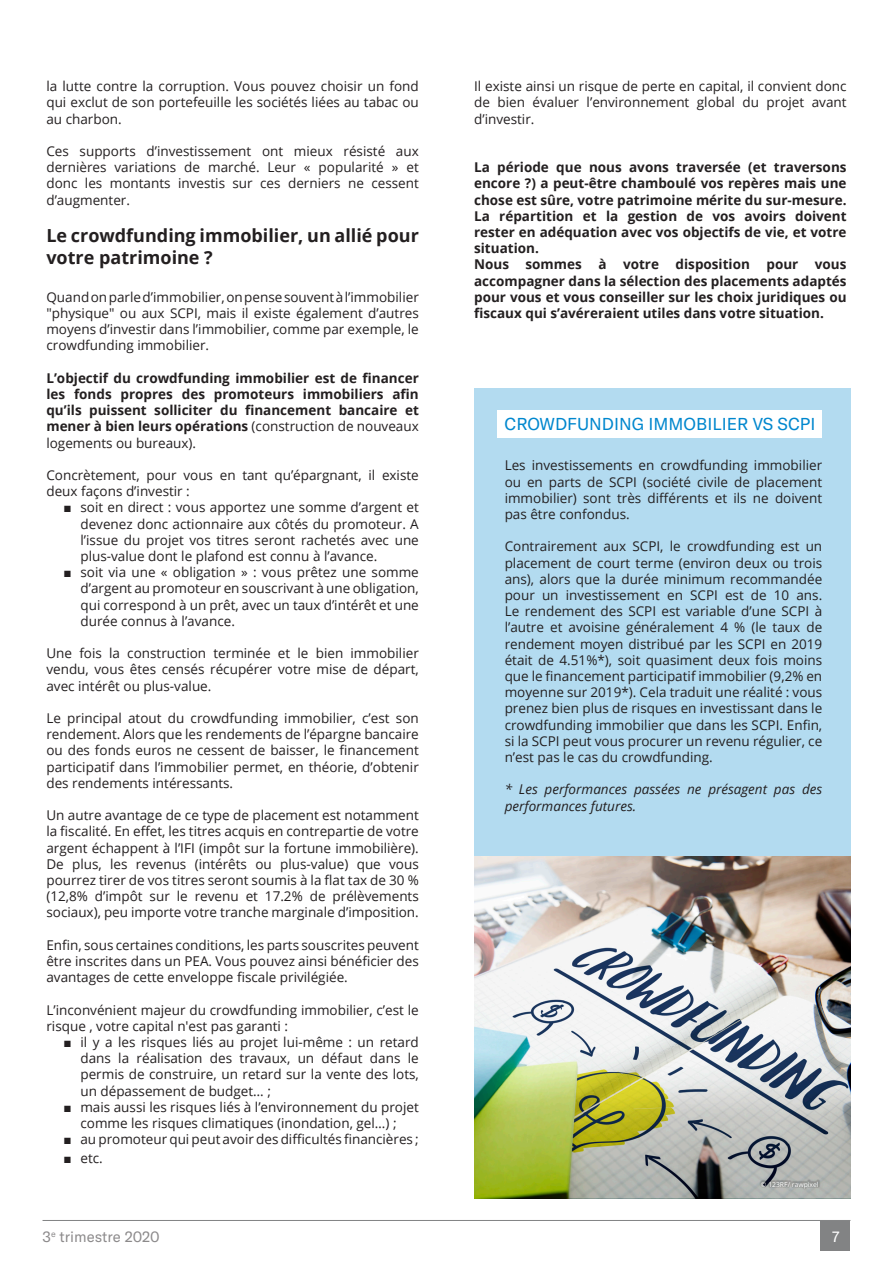
<style>
.page{position:relative;width:893px;height:1263px;background:#fff}
.page>*{position:absolute;margin:0;border:0;box-sizing:border-box;transform-origin:0 0}
.PUCE_CARRE{font:700 18px/21.6px "Open Sans";color:#231f20}
.t1{font:16.95px "GT America";color:#0087ce}
.t2{font:15px "GT America";color:#8c8a8b}
.t3{font:15px "GT America";color:#fff}
.PUCE_CARRE-2{font:13.5px/16.2px "Open Sans";color:#231f20;text-align:justify}
.PUCE_CARRE-3{font:700 13.5px/16.2px "Open Sans";color:#231f20;text-align:justify}
.PUCE_CARRE-4{font:italic 13.5px/16.2px "Open Sans";color:#231f20}
.PUCE_CARRE-5{font:6.75px "Open Sans";color:#fff}
.s1{font-weight:400}
.s2{font-family:"Arial"}
</style>
<div class="page">
<div style="left:820px;top:1221px;width:30px;height:29px;background:#828384"></div>
<hr style="left:43px;top:1220px;width:807px;height:1px;background:#828384">
<div style="left:474px;top:388px;width:376px;height:468px;background:#b3dbf0"></div>
<div style="left:498px;top:411px;width:324px;height:27px;background:#fff"></div>
<img style="left:474px;top:856px;width:376px;height:343px">
<div style="left:759px;top:1179px;width:61px;height:11px;background:#231f20;opacity:.21"></div>
<p class="PUCE_CARRE-2" style="left:46px;top:78px;width:374px">la lutte contre la corruption. Vous pouvez choisir un fond qui exclut de son portefeuille les sociétés liées au tabac ou au charbon.</p>
<p class="PUCE_CARRE-2" style="left:46px;top:143px;width:374px">Ces supports d’investissement ont mieux résisté aux dernières variations de marché. Leur « popularité » et donc les montants investis sur ces derniers ne cessent d’augmenter.</p>
<p class="PUCE_CARRE" style="left:46px;top:225px;width:374px">Le crowdfunding immobilier, un allié pour votre patrimoine ?</p>
<p class="PUCE_CARRE-2" style="left:46px;top:288px;width:374px">Quand on parle d’immobilier, on pense souvent à l’immobilier "physique" ou aux SCPI, mais il existe également d’autres moyens d’investir dans l’immobilier, comme par exemple, le crowdfunding immobilier.</p>
<p class="PUCE_CARRE-3" style="left:46px;top:369px;width:374px">L’objectif du crowdfunding immobilier est de financer les fonds propres des promoteurs immobiliers afin qu’ils puissent solliciter du financement bancaire et mener à bien leurs opérations <span class="s1">(construction de nouveaux logements ou bureaux).</span></p>
<p class="PUCE_CARRE-2" style="left:46px;top:467px;width:374px">Concrètement, pour vous en tant qu’épargnant, il existe deux façons d’investir :</p>
<p class="PUCE_CARRE-2" style="left:80px;top:499px;width:340px;text-indent:-17px"><span class="s2">■</span> soit en direct : vous apportez une somme d’argent et devenez donc actionnaire aux côtés du promoteur. A l’issue du projet vos titres seront rachetés avec une plus-value dont le plafond est connu à l’avance.</p>
<p class="PUCE_CARRE-2" style="left:80px;top:564px;width:340px;text-indent:-17px"><span class="s2">■</span> soit via une « obligation » : vous prêtez une somme d’argent au promoteur en souscrivant à une obligation, qui correspond à un prêt, avec un taux d’intérêt et une durée connus à l’avance.</p>
<p class="PUCE_CARRE-2" style="left:46px;top:645px;width:374px">Une fois la construction terminée et le bien immobilier vendu, vous êtes censés récupérer votre mise de départ, avec intérêt ou plus-value.</p>
<p class="PUCE_CARRE-2" style="left:46px;top:710px;width:374px">Le principal atout du crowdfunding immobilier, c’est son rendement. Alors que les rendements de l’épargne bancaire ou des fonds euros ne cessent de baisser, le financement participatif dans l’immobilier permet, en théorie, d’obtenir des rendements intéressants.</p>
<p class="PUCE_CARRE-2" style="left:46px;top:807px;width:374px">Un autre avantage de ce type de placement est notamment la fiscalité. En effet, les titres acquis en contrepartie de votre argent échappent à l’IFI (impôt sur la fortune immobilière).<br>De plus, les revenus (intérêts ou plus-value) que vous pourrez tirer de vos titres seront soumis à la flat tax de 30 % (12,8% d’impôt sur le revenu et 17.2% de prélèvements sociaux), peu importe votre tranche marginale d’imposition.</p>
<p class="PUCE_CARRE-2" style="left:46px;top:936px;width:374px">Enfin, sous certaines conditions, les parts souscrites peuvent être inscrites dans un PEA. Vous pouvez ainsi bénéficier des avantages de cette enveloppe fiscale privilégiée.</p>
<p class="PUCE_CARRE-2" style="left:46px;top:1001px;width:374px">L’inconvénient majeur du crowdfunding immobilier, c’est le risque , votre capital n'est pas garanti :</p>
<p class="PUCE_CARRE-2" style="left:80px;top:1034px;width:340px;text-indent:-17px"><span class="s2">■</span> il y a les risques liés au projet lui-même : un retard dans la réalisation des travaux, un défaut dans le permis de construire, un retard sur la vente des lots, un dépassement de budget… ;</p>
<p class="PUCE_CARRE-2" style="left:63px;top:1098px;width:357px;text-align:center"><span class="s2">■</span> mais aussi les risques liés à l’environnement du projet comme les risques climatiques (inondation, gel…) ;</p>
<p class="PUCE_CARRE-2" style="left:63px;top:1131px;width:357px"><span class="s2">■</span> au promoteur qui peut avoir des difficultés financières ;</p>
<p class="PUCE_CARRE-2" style="left:63px;top:1150px;width:41px"><span class="s2">■</span> etc.</p>
<p class="PUCE_CARRE-2" style="left:474px;top:78px;width:374px">Il existe ainsi un risque de perte en capital, il convient donc de bien évaluer l’environnement global du projet avant d’investir.</p>
<p class="PUCE_CARRE-3" style="left:474px;top:159px;width:374px">La période que nous avons traversée (et traversons encore ?) a peut-être chamboulé vos repères mais une chose est sûre, votre patrimoine mérite du sur-mesure.<br>La répartition et la gestion de vos avoirs doivent rester en adéquation avec vos objectifs de vie, et votre situation.</p>
<p class="PUCE_CARRE-3" style="left:474px;top:256px;width:374px">Nous sommes à votre disposition pour vous accompagner dans la sélection des placements adaptés pour vous et vous conseiller sur les choix juridiques ou fiscaux qui s’avéreraient utiles dans votre situation.</p>
<p class="t1" style="left:505px;top:414px;width:312px">CROWDFUNDING IMMOBILIER VS SCPI</p>
<p class="PUCE_CARRE-2" style="left:505px;top:457px;width:319px">Les investissements en crowdfunding immobilier ou en parts de SCPI (société civile de placement immobilier) sont très différents et ils ne doivent pas être confondus.</p>
<p class="PUCE_CARRE-2" style="left:505px;top:538px;width:319px">Contrairement aux SCPI, le crowdfunding est un placement de court terme (environ deux ou trois ans), alors que la durée minimum recommandée pour un investissement en SCPI est de 10 ans.<br>Le rendement des SCPI est variable d’une SCPI à l’autre et avoisine généralement 4 % (le taux de rendement moyen distribué par les SCPI en 2019 était de 4.51%*), soit quasiment deux fois moins que le financement participatif immobilier (9,2% en moyenne sur 2019*). Cela traduit une réalité : vous prenez bien plus de risques en investissant dans le crowdfunding immobilier que dans les SCPI. Enfin, si la SCPI peut vous procurer un revenu régulier, ce n’est pas le cas du crowdfunding.</p>
<p class="PUCE_CARRE-4" style="left:505px;top:781px;width:319px">* Les performances passées ne présagent pas des performances futures.</p>
<p class="PUCE_CARRE-5" style="left:761px;top:1179px;width:59px">© 123RF/ rawpixel</p>
<p class="t2" style="left:43px;top:1228px;width:119px">3<sup>e</sup> trimestre 2020</p>
<p class="t3" style="left:832px;top:1227px;width:9px">7</p>
</div>
